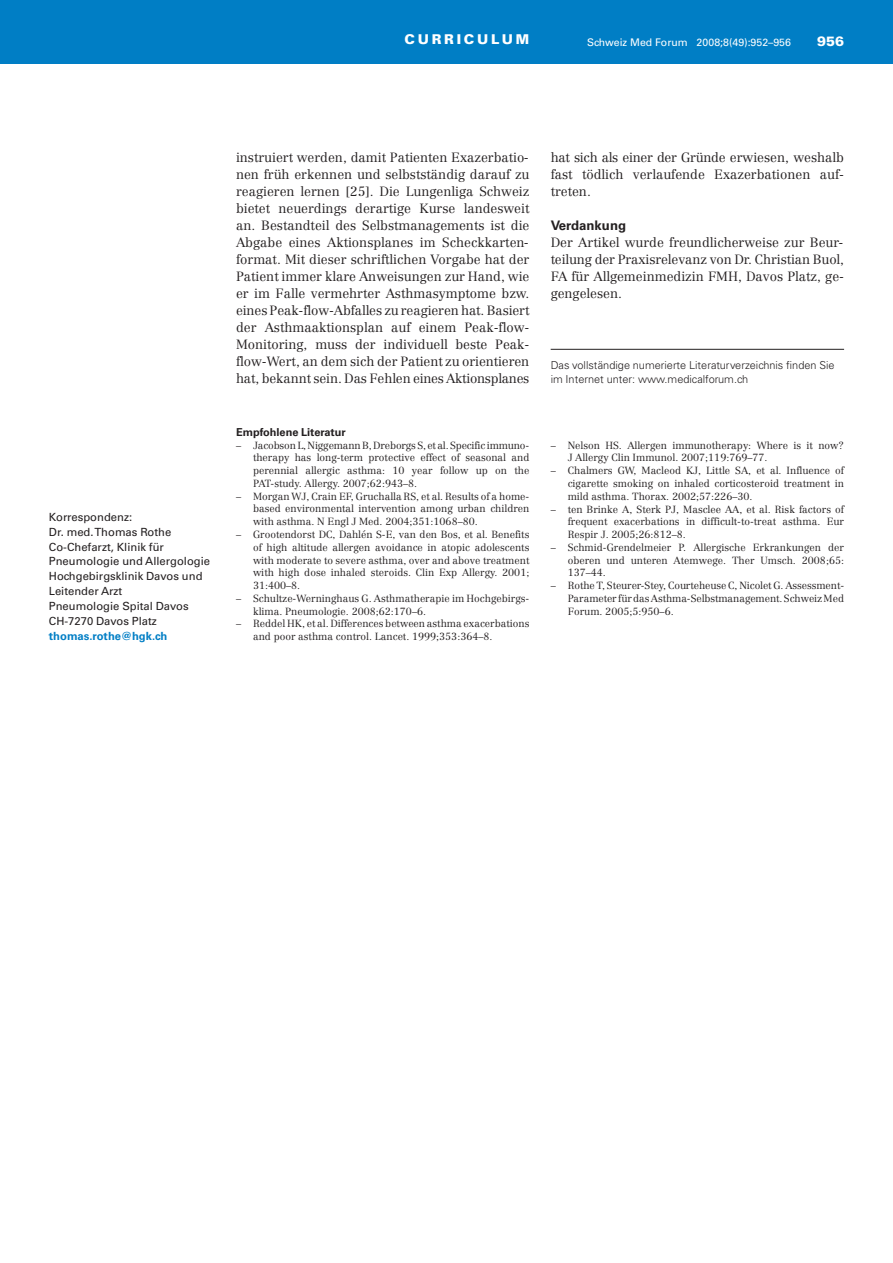
<style>
.page{position:relative;width:893px;height:1263px;background:#fff}
.page>*{position:absolute;margin:0;border:0;box-sizing:border-box;transform-origin:0 0}
.t1{font:900 13.5px "Univers LT Std";letter-spacing:.2em;color:#fff}
.t2{font:300 13.2px/17px "Centennial";color:#231f20;text-align:justify}
.t3{font:700 13.2px "Univers LT Std";color:#231f20}
.t4{font:11.25px/14.9px "Univers LT Std";color:#231f20}
.t5{font:700 11.25px "Univers LT Std";color:#007ec5}
.t6{font:300 10.95px/14.2px "Univers LT Std";color:#231f20}
.t7{font:700 10.95px "Univers LT Std";color:#231f20}
.t8{font:10.5px "Univers LT Std";color:#fff}
.t9{font:300 10.2px/12.8px "Centennial";color:#231f20;text-align:justify}
</style>
<div class="page">
<div style="left:0;top:0;width:893px;height:64px;background:#007ec5"></div>
<hr style="left:551px;top:349px;width:293px;height:1px;background:#231f20">
<h1 class="t1" style="left:405px;top:31px;width:126px">CURRICULUM</h1>
<p class="t8" style="left:587px;top:38px;width:205px">Schweiz Med Forum 2008;8(49):952–956</p>
<h1 class="t1" style="left:817px;top:33px;width:29px">956</h1>
<p class="t4" style="left:49px;top:510px;width:163px">Korrespondenz:<br>Dr. med. Thomas Rothe<br>Co-Chefarzt, Klinik für<br>Pneumo logie und Allergologie<br>Hochgebirgsklinik Davos und<br>Leitender Arzt<br>Pneumologie Spital Davos<br>CH-7270 Davos Platz</p>
<p class="t5" style="left:49px;top:632px;width:120px">thomas.rothe@hgk.ch</p>
<p class="t2" style="left:236px;top:150px;width:295px">instruiert werden, damit Patienten Exazerbatio&shy;nen früh erkennen und selbstständig darauf zu reagieren lernen [25]. Die Lungenliga Schweiz bietet neuerdings derartige Kurse landesweit an. Bestandteil des Selbstmanagements ist die Abgabe eines Aktionsplanes im Scheckkarten&shy;format. Mit dieser schriftlichen Vorgabe hat der Patient immer klare Anweisungen zur Hand, wie er im Falle vermehrter Asthmasymptome bzw. eines Peak-flow-Abfalles zu reagieren hat. Basiert der Asthmaaktionsplan auf einem Peak-flow-Monitoring, muss der indivi duell beste Peak&shy;flow-Wert, an dem sich der Patient zu orientieren hat, bekannt sein. Das Fehlen eines Aktionsplanes</p>
<p class="t7" style="left:236px;top:428px;width:111px">Empfohlene Literatur</p>
<p class="t9" style="left:253px;top:440px;width:278px;text-indent:-17px">– Jacobson L, Niggemann B, Dreborgs S, et al. Specific immuno&shy;therapy has long-term protective effect of seasonal and perennial allergic asthma: 10 year follow up on the PAT-study. Allergy. 2007;62:943–8.</p>
<p class="t9" style="left:253px;top:491px;width:278px;text-indent:-17px">– Morgan WJ, Crain EF, Gruchalla RS, et al. Results of a home&shy;based environmental intervention among urban children with asthma. N Engl J Med. 2004;351:1068–80.</p>
<p class="t9" style="left:253px;top:529px;width:278px;text-indent:-17px">– Grootendorst DC, Dahlén S-E, van den Bos, et al. Benefits of high altitude allergen avoidance in atopic adolescents with moderate to severe asthma, over and above treatment with high dose inhaled steroids. Clin Exp Allergy. 2001; 31:400–8.</p>
<p class="t9" style="left:253px;top:593px;width:278px;text-indent:-17px">– Schultze-Werninghaus G. Asthmatherapie im Hochgebirgs&shy;klima. Pneumologie. 2008;62:170–6.</p>
<p class="t9" style="left:253px;top:618px;width:278px;text-indent:-17px">– Reddel HK, et al. Differences between asthma exacerbations and poor asthma control. Lancet. 1999;353:364–8.</p>
<p class="t2" style="left:551px;top:150px;width:295px">hat sich als einer der Gründe erwiesen, weshalb fast tödlich verlaufende Exazerbationen auf - treten.</p>
<p class="t3" style="left:551px;top:220px;width:77px">Verdankung</p>
<p class="t2" style="left:551px;top:235px;width:295px">Der Artikel wurde freundlicherweise zur Beur&shy;teilung der Praxisrelevanz von Dr. Christian Buol, FA für Allgemeinmedizin FMH, Davos Platz, ge&shy;gengelesen.</p>
<p class="t6" style="left:551px;top:359px;width:285px">Das vollständige numerierte Literaturverzeichnis finden Sie im Internet unter: www.medicalforum.ch</p>
<p class="t9" style="left:568px;top:440px;width:278px;text-indent:-17px">– Nelson HS. Allergen immunotherapy: Where is it now?<br>J Allergy Clin Immunol. 2007;119:769–77.</p>
<p class="t9" style="left:568px;top:465px;width:278px;text-indent:-17px">– Chalmers GW, Macleod KJ, Little SA, et al. Influence of cigarette smoking on inhaled corticosteroid treatment in mild asthma. Thorax. 2002;57:226–30.</p>
<p class="t9" style="left:568px;top:503px;width:278px;text-indent:-17px">– ten Brinke A, Sterk PJ, Masclee AA, et al. Risk factors of frequent exacerbations in difficult-to-treat asthma. Eur Respir J. 2005;26:812–8.</p>
<p class="t9" style="left:568px;top:542px;width:278px;text-indent:-17px">– Schmid-Grendelmeier P. Allergische Erkrankungen der oberen und unteren Atemwege. Ther Umsch. 2008;65:<br>137–44.</p>
<p class="t9" style="left:568px;top:580px;width:278px;text-indent:-17px">– Rothe T, Steurer-Stey, Courteheuse C, Nicolet G. Assessment-Parameter für das Asthma-Selbstmanagement. Schweiz Med Forum. 2005;5:950–6.</p>
</div>
